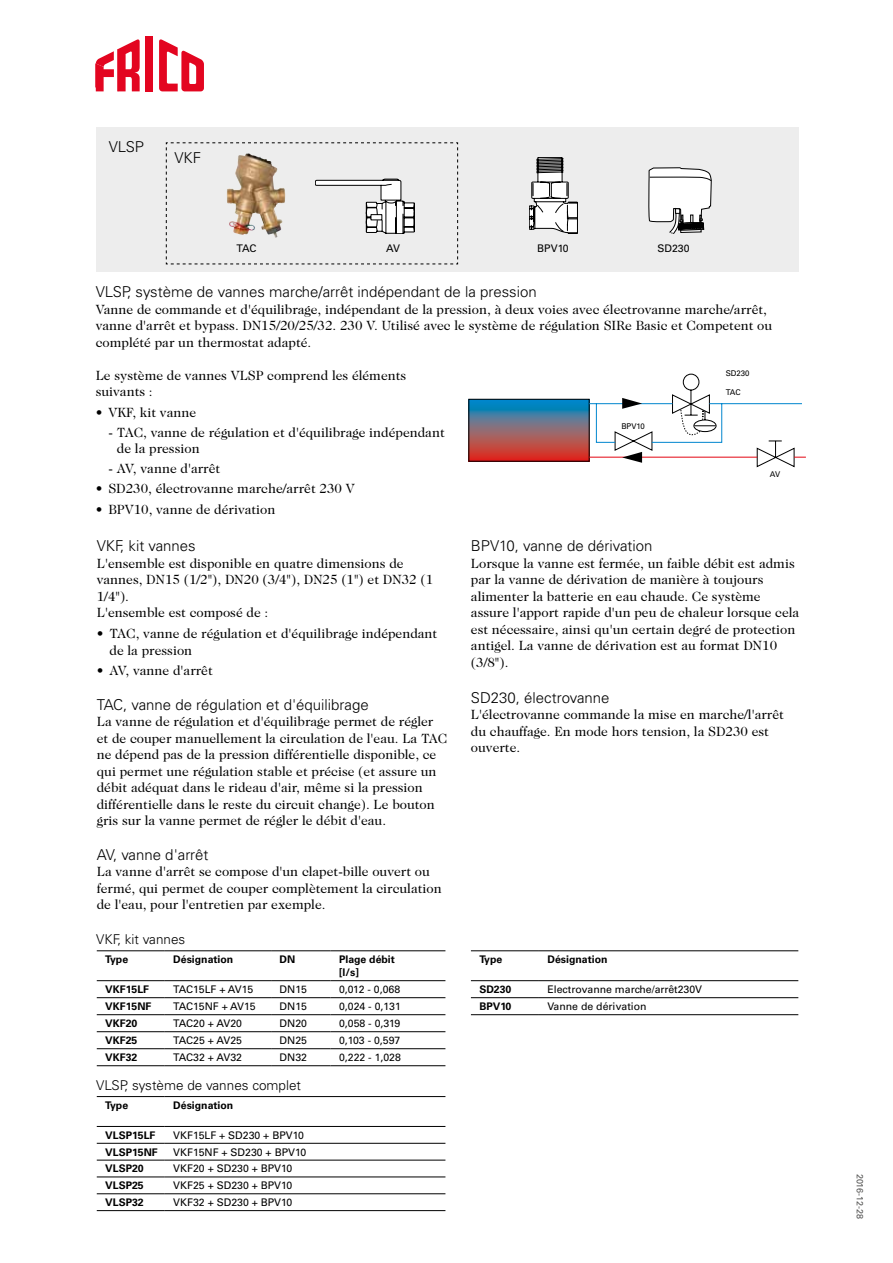
<style>
.page{position:relative;width:893px;height:1263px;background:#fff}
.page>*{position:absolute;margin:0;border:0;box-sizing:border-box;transform-origin:0 0}
.t1{font:300 15px "Univers";color:#000}
.t2{font:13.5px/16.5px "Caslon Two Twenty Four";color:#000}
.t3{font:300 13.5px "Univers";color:#000}
.t4{font:10.5px "Univers";color:#000}
.t5{font:700 10.5px/13.5px "Univers";color:#000}
.t6{font:9px "Univers";letter-spacing:-.015em;color:#525251}
.t7{font:7.95px "Univers";color:#000}
</style>
<div class="page">
<svg style="left:468px;top:373px;width:338px;height:95px"></svg>
<div style="left:96px;top:128px;width:703px;height:144px;background:#ededed"></div>
<svg style="left:649px;top:168px;width:62px;height:66px;background:#d9d9d9"></svg>
<svg style="left:529px;top:157px;width:49px;height:77px"></svg>
<svg style="left:166px;top:142px;width:292px;height:123px"></svg>
<hr style="left:97px;top:997px;width:68px;height:1px;background:#000">
<hr style="left:97px;top:1014px;width:68px;height:1px;background:#000">
<hr style="left:97px;top:1031px;width:68px;height:1px;background:#000">
<hr style="left:97px;top:1048px;width:68px;height:1px;background:#000">
<hr style="left:97px;top:980px;width:68px;height:1px;background:#000">
<hr style="left:165px;top:997px;width:106px;height:1px;background:#000">
<hr style="left:271px;top:997px;width:60px;height:1px;background:#000">
<hr style="left:331px;top:997px;width:114px;height:1px;background:#000">
<hr style="left:165px;top:1014px;width:106px;height:1px;background:#000">
<hr style="left:271px;top:1014px;width:60px;height:1px;background:#000">
<hr style="left:331px;top:1014px;width:114px;height:1px;background:#000">
<hr style="left:165px;top:1031px;width:106px;height:1px;background:#000">
<hr style="left:271px;top:1031px;width:60px;height:1px;background:#000">
<hr style="left:331px;top:1031px;width:114px;height:1px;background:#000">
<hr style="left:165px;top:1048px;width:106px;height:1px;background:#000">
<hr style="left:271px;top:1048px;width:60px;height:1px;background:#000">
<hr style="left:331px;top:1048px;width:114px;height:1px;background:#000">
<hr style="left:97px;top:950px;width:68px;height:1px;background:#000">
<hr style="left:165px;top:950px;width:106px;height:1px;background:#000">
<hr style="left:271px;top:950px;width:60px;height:1px;background:#000">
<hr style="left:331px;top:950px;width:114px;height:1px;background:#000">
<hr style="left:165px;top:980px;width:106px;height:1px;background:#000">
<hr style="left:271px;top:980px;width:60px;height:1px;background:#000">
<hr style="left:331px;top:980px;width:114px;height:1px;background:#000">
<hr style="left:97px;top:1065px;width:68px;height:1px;background:#000">
<hr style="left:165px;top:1065px;width:106px;height:1px;background:#000">
<hr style="left:271px;top:1065px;width:60px;height:1px;background:#000">
<hr style="left:331px;top:1065px;width:114px;height:1px;background:#000">
<hr style="left:471px;top:997px;width:68px;height:1px;background:#000">
<hr style="left:471px;top:980px;width:68px;height:1px;background:#000">
<hr style="left:539px;top:997px;width:259px;height:1px;background:#000">
<hr style="left:471px;top:950px;width:68px;height:1px;background:#000">
<hr style="left:539px;top:950px;width:259px;height:1px;background:#000">
<hr style="left:539px;top:980px;width:259px;height:1px;background:#000">
<hr style="left:471px;top:1014px;width:68px;height:1px;background:#000">
<hr style="left:539px;top:1014px;width:259px;height:1px;background:#000">
<hr style="left:97px;top:1210px;width:68px;height:1px;background:#000">
<hr style="left:165px;top:1210px;width:280px;height:1px;background:#000">
<hr style="left:97px;top:1143px;width:68px;height:1px;background:#000">
<hr style="left:165px;top:1143px;width:280px;height:1px;background:#000">
<hr style="left:97px;top:1160px;width:68px;height:1px;background:#000">
<hr style="left:165px;top:1160px;width:280px;height:1px;background:#000">
<hr style="left:97px;top:1126px;width:68px;height:1px;background:#000">
<hr style="left:97px;top:1177px;width:68px;height:1px;background:#000">
<hr style="left:165px;top:1177px;width:280px;height:1px;background:#000">
<hr style="left:97px;top:1193px;width:68px;height:1px;background:#000">
<hr style="left:165px;top:1193px;width:280px;height:1px;background:#000">
<hr style="left:97px;top:1096px;width:68px;height:1px;background:#000">
<hr style="left:165px;top:1096px;width:280px;height:1px;background:#000">
<hr style="left:165px;top:1126px;width:280px;height:1px;background:#000">
<div style="left:145px;top:36px;width:8px;height:55px;background:#e30520"></div>
<svg style="left:159px;top:39px;width:45px;height:52px"></svg>
<svg style="left:96px;top:39px;width:44px;height:52px"></svg>
<p class="t1" style="left:109px;top:138px;width:37px">VLSP</p>
<p class="t1" style="left:174px;top:148px;width:28px">VKF</p>
<p class="t4" style="left:237px;top:242px;width:22px">TAC</p>
<p class="t4" style="left:386px;top:242px;width:16px">AV</p>
<p class="t4" style="left:537px;top:242px;width:33px">BPV10</p>
<p class="t4" style="left:657px;top:242px;width:34px">SD230</p>
<p class="t1" style="left:96px;top:283px;width:442px">VLSP, système de vannes marche/arrêt indépendant de la pression</p>
<p class="t2" style="left:96px;top:301px;width:678px">Vanne de commande et d'équilibrage, indépendant de la pression, à deux voies avec électrovanne marche/arrêt, vanne d'arrêt et bypass. DN15/20/25/32. 230 V. Utilisé avec le système de régulation SIRe Basic et Competent ou complété par un thermostat adapté.</p>
<p class="t2" style="left:96px;top:367px;width:312px">Le système de vannes VLSP comprend les éléments suivants :</p>
<p class="t2" style="left:96px;top:404px;width:102px">• VKF, kit vanne</p>
<p class="t2" style="left:117px;top:424px;width:329px;text-indent:-9px">- TAC, vanne de régulation et d'équilibrage indépendant de la pression</p>
<p class="t2" style="left:108px;top:460px;width:113px">- AV, vanne d'arrêt</p>
<p class="t2" style="left:96px;top:480px;width:261px">• SD230, électrovanne marche/arrêt 230 V</p>
<p class="t2" style="left:96px;top:501px;width:181px">• BPV10, vanne de dérivation</p>
<p class="t1" style="left:471px;top:537px;width:183px">BPV10, vanne de dérivation</p>
<p class="t2" style="left:471px;top:555px;width:330px">Lorsque la vanne est fermée, un faible débit est admis par la vanne de dérivation de manière à toujours alimenter la batterie en eau chaude. Ce système assure l'apport rapide d'un peu de chaleur lorsque cela est nécessaire, ainsi qu'un certain degré de protection antigel. La vanne de dérivation est au format DN10 (3/8").</p>
<p class="t1" style="left:471px;top:688px;width:140px">SD230, électrovanne</p>
<p class="t2" style="left:471px;top:706px;width:315px">L'électrovanne commande la mise en marche/l'arrêt du chauffage. En mode hors tension, la SD230 est ouverte.</p>
<p class="t7" style="left:726px;top:369px;width:25px">SD230</p>
<p class="t7" style="left:726px;top:388px;width:16px">TAC</p>
<p class="t7" style="left:621px;top:422px;width:25px">BPV10</p>
<p class="t7" style="left:770px;top:470px;width:12px">AV</p>
<p class="t1" style="left:97px;top:537px;width:100px">VKF, kit vannes</p>
<p class="t2" style="left:97px;top:555px;width:338px">L'ensemble est disponible en quatre dimensions de vannes, DN15 (1/2"), DN20 (3/4"), DN25 (1") et DN32 (1<br>1/4").<br>L'ensemble est composé de :</p>
<p class="t2" style="left:110px;top:625px;width:329px;text-indent:-13px">• TAC, vanne de régulation et d'équilibrage indépendant de la pression</p>
<p class="t2" style="left:97px;top:662px;width:118px">• AV, vanne d'arrêt</p>
<p class="t1" style="left:97px;top:695px;width:274px">TAC, vanne de régulation et d'équilibrage</p>
<p class="t2" style="left:97px;top:713px;width:352px">La vanne de régulation et d'équilibrage permet de régler et de couper manuellement la circulation de l'eau. La TAC ne dépend pas de la pression différentielle disponible, ce qui permet une régulation stable et précise (et assure un débit adéquat dans le rideau d'air, même si la pression différentielle dans le reste du circuit change). Le bouton gris sur la vanne permet de régler le débit d'eau.</p>
<p class="t1" style="left:97px;top:845px;width:113px">AV, vanne d'arrêt</p>
<p class="t2" style="left:97px;top:863px;width:347px">La vanne d'arrêt se compose d'un clapet-bille ouvert ou fermé, qui permet de couper complètement la circulation de l'eau, pour l'entretien par exemple.</p>
<p class="t3" style="left:96px;top:931px;width:91px">VKF, kit vannes</p>
<p class="t5" style="left:105px;top:952px;width:24px">Type</p>
<p class="t5" style="left:173px;top:952px;width:62px">Désignation</p>
<p class="t5" style="left:280px;top:952px;width:17px">DN</p>
<p class="t5" style="left:339px;top:952px;width:57px">Plage débit [l/s]</p>
<p class="t5" style="left:105px;top:982px;width:45px">VKF15LF</p>
<p class="t4" style="left:173px;top:983px;width:82px">TAC15LF + AV15</p>
<p class="t4" style="left:280px;top:983px;width:29px">DN15</p>
<p class="t4" style="left:339px;top:983px;width:63px">0,012 - 0,068</p>
<p class="t5" style="left:105px;top:999px;width:48px">VKF15NF</p>
<p class="t4" style="left:173px;top:1000px;width:84px">TAC15NF + AV15</p>
<p class="t4" style="left:280px;top:1000px;width:29px">DN15</p>
<p class="t4" style="left:339px;top:1000px;width:63px">0,024 - 0,131</p>
<p class="t5" style="left:105px;top:1016px;width:34px">VKF20</p>
<p class="t4" style="left:173px;top:1017px;width:70px">TAC20 + AV20</p>
<p class="t4" style="left:280px;top:1017px;width:29px">DN20</p>
<p class="t4" style="left:339px;top:1017px;width:63px">0,058 - 0,319</p>
<p class="t5" style="left:105px;top:1033px;width:34px">VKF25</p>
<p class="t4" style="left:173px;top:1034px;width:70px">TAC25 + AV25</p>
<p class="t4" style="left:280px;top:1034px;width:29px">DN25</p>
<p class="t4" style="left:339px;top:1034px;width:63px">0,103 - 0,597</p>
<p class="t5" style="left:105px;top:1050px;width:34px">VKF32</p>
<p class="t4" style="left:173px;top:1051px;width:70px">TAC32 + AV32</p>
<p class="t4" style="left:280px;top:1051px;width:29px">DN32</p>
<p class="t4" style="left:339px;top:1051px;width:63px">0,222 - 1,028</p>
<p class="t3" style="left:96px;top:1077px;width:206px">VLSP, système de vannes complet</p>
<p class="t5" style="left:105px;top:1098px;width:24px">Type</p>
<p class="t5" style="left:173px;top:1098px;width:62px">Désignation</p>
<p class="t5" style="left:105px;top:1128px;width:52px">VLSP15LF</p>
<p class="t4" style="left:173px;top:1129px;width:132px">VKF15LF + SD230 + BPV10</p>
<p class="t5" style="left:105px;top:1145px;width:54px">VLSP15NF</p>
<p class="t4" style="left:173px;top:1146px;width:134px">VKF15NF + SD230 + BPV10</p>
<p class="t5" style="left:105px;top:1162px;width:40px">VLSP20</p>
<p class="t4" style="left:173px;top:1162px;width:121px">VKF20 + SD230 + BPV10</p>
<p class="t5" style="left:105px;top:1179px;width:40px">VLSP25</p>
<p class="t4" style="left:173px;top:1179px;width:121px">VKF25 + SD230 + BPV10</p>
<p class="t5" style="left:105px;top:1196px;width:40px">VLSP32</p>
<p class="t4" style="left:173px;top:1196px;width:121px">VKF32 + SD230 + BPV10</p>
<p class="t5" style="left:479px;top:952px;width:24px">Type</p>
<p class="t5" style="left:547px;top:952px;width:62px">Désignation</p>
<p class="t5" style="left:479px;top:982px;width:34px">SD230</p>
<p class="t4" style="left:547px;top:983px;width:156px">Electrovanne marche/arrêt230V</p>
<p class="t5" style="left:479px;top:999px;width:34px">BPV10</p>
<p class="t4" style="left:547px;top:1000px;width:101px">Vanne de dérivation</p>
<p class="t6" style="left:865px;top:1174px;width:47px;rotate:90deg">2016-12-28</p>
</div>
